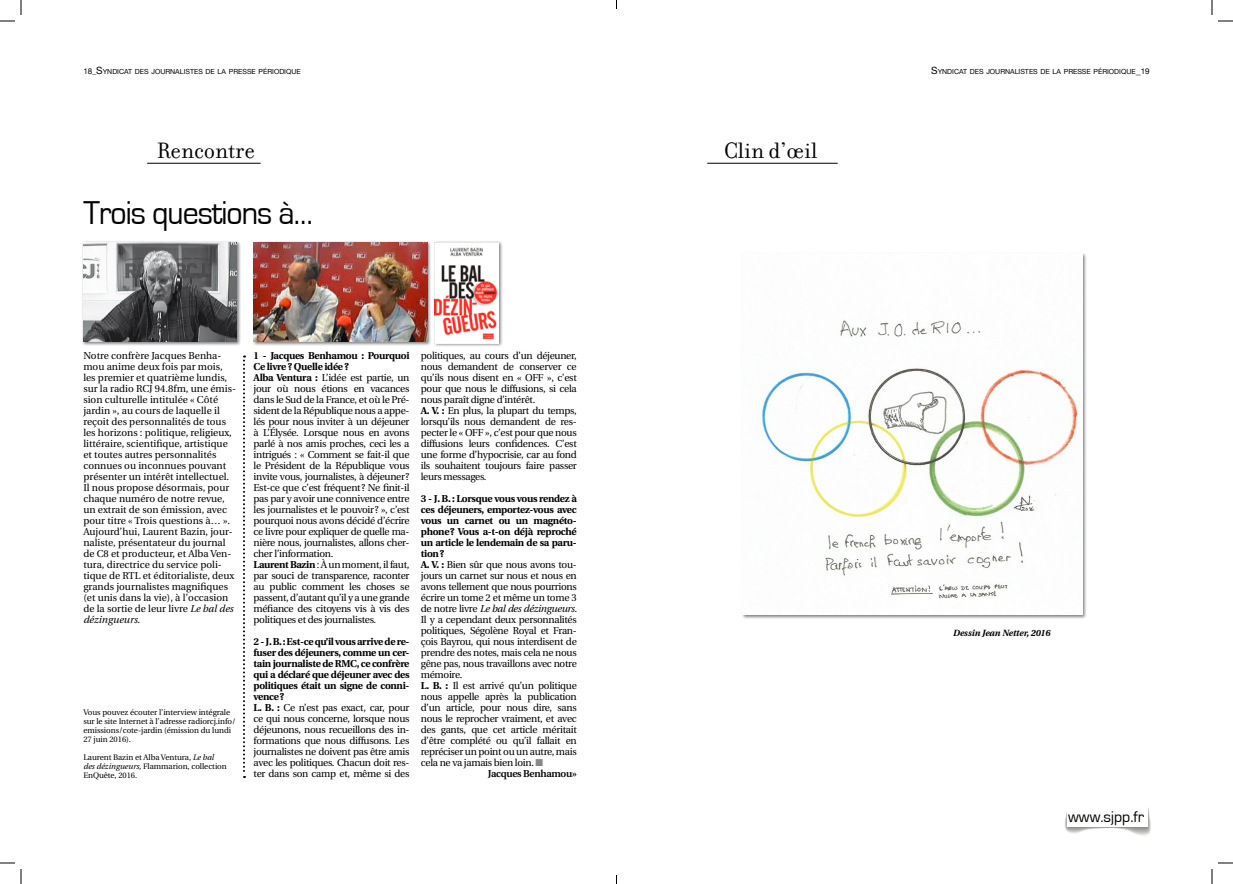
<style>
.page{position:relative;width:1233px;height:884px;background:#fff}
.page>*{position:absolute;margin:0;border:0;box-sizing:border-box;transform-origin:0 0}
.t1{font:34px "Eurostile";letter-spacing:-.03em;color:#000;scale:.94 1}
.t2{font:24px "Filosofia";color:#000}
.t3{font:16px "Eurostile";color:#000}
.t4{font:10px/11px "Utopia";letter-spacing:-.03em;color:#000}
.t5{font:10px/11px "Utopia";color:#000}
.t6{font:700 10px "Utopia";letter-spacing:-.03em;color:#000}
.t7{font:italic 10px "Utopia";letter-spacing:-.03em;color:#000}
.t8{font:600 10px "Utopia";letter-spacing:-.03em;color:#000}
.t9{font:italic 700 9px "Utopia";letter-spacing:-.005em;color:#000}
.t10{font:8px/9px "Utopia";letter-spacing:-.005em;color:#000}
.t11{font:7px "Helvetica Neue";color:#000}
.s1{font-size:8px}
.s2{font-size:10px}
.s3{font-style:italic}
.s4{font-weight:700}
.s5{font-style:normal}
.s6{color:#87888a}
</style>
<div class="page">
<div style="left:741px;top:252px;width:346px;height:367px;background:#000;opacity:.5"></div>
<img style="left:743px;top:254px;width:339px;height:361px">
<div style="left:82px;top:240px;width:159px;height:106px;background:#000;opacity:.5"></div>
<img style="left:83px;top:242px;width:153px;height:99px">
<svg style="left:1064px;top:807px;width:87px;height:29px"></svg>
<div style="left:1067px;top:801px;width:80px;height:26px;background:#fff"></div>
<hr style="left:707px;top:163px;width:130px;height:1px;background:#000">
<hr style="left:147px;top:163px;width:114px;height:1px;background:#000">
<svg style="left:243px;top:355px;width:2px;height:423px"></svg>
<div style="left:252px;top:240px;width:179px;height:106px;background:#000;opacity:.5"></div>
<img style="left:253px;top:242px;width:174px;height:99px">
<div style="left:433px;top:240px;width:70px;height:107px;background:#000;opacity:.5"></div>
<img style="left:435px;top:242px;width:64px;height:101px">
<svg style="left:1218px;top:20px;width:15px;height:2px"></svg>
<svg style="left:1218px;top:862px;width:15px;height:2px"></svg>
<svg style="left:0;top:0;width:22px;height:22px"></svg>
<svg style="left:0;top:862px;width:22px;height:22px"></svg>
<svg style="left:1211px;top:0;width:1px;height:15px"></svg>
<svg style="left:1211px;top:869px;width:1px;height:15px"></svg>
<p class="t11" style="left:83px;top:67px;width:219px"><span class="s1">18_</span><span class="s2">S</span>YNDICAT DES JOURNALISTES DE LA PRESSE PÉRIODIQUE</p>
<p class="t11" style="left:931px;top:67px;width:220px"><span class="s2">S</span>YNDICAT DES JOURNALISTES DE LA PRESSE PÉRIODIQUE<span class="s2">_</span><span class="s1">19</span></p>
<h2 class="t2" style="left:157px;top:137px;width:99px">Rencontre</h2>
<h1 class="t1" style="left:83px;top:194px;width:246px">Trois questions à…</h1>
<p class="t5" style="left:83px;top:350px;width:154px">Notre confrère Jacques Benha&shy;mou anime deux fois par mois, les premier et quatrième lundis, sur la radio RCJ 94.8fm, une émis&shy;sion culturelle intitulée « Côté jardin », au cours de laquelle il reçoit des personnalités de tous les horizons : politique, religieux, littéraire, scientifique, artistique et toutes autres personnalités connues ou inconnues pouvant présenter un intérêt intellectuel.<br>Il nous propose désormais, pour chaque numéro de notre revue, un extrait de son émission, avec pour titre « Trois questions à… ».<br>Aujourd’hui, Laurent Bazin, jour&shy;naliste, présentateur du journal de C8 et producteur, et Alba Ven&shy;tura, directrice du service poli&shy;tique de RTL et éditorialiste, deux grands journalistes magnifiques (et unis dans la vie), à l’occasion de la sortie de leur livre <span class="s3">Le bal des dézingueurs.</span></p>
<p class="t4" style="left:253px;top:350px;width:157px"><span class="s4">1 - Jacques Benhamou : Pourquoi Ce livre ? Quelle idée ?<br>Alba Ventura :</span> L’idée est partie, un jour où nous étions en vacances dans le Sud de la France, et où le Pré&shy;sident de la République nous a appe&shy;lés pour nous inviter à un déjeuner à L’Élysée. Lorsque nous en avons parlé à nos amis proches, ceci les a intrigués : « Comment se fait-il que le Président de la République vous invite vous, journalistes, à déjeuner?<br>Est-ce que c’est fréquent? Ne finit-il pas par y avoir une connivence entre les journalistes et le pouvoir? », c’est pourquoi nous avons décidé d’écrire ce livre pour expliquer de quelle ma&shy;nière nous, journalistes, allons cher&shy;cher l’information.<br><span class="s4">Laurent Bazin</span> : À un moment, il faut, par souci de transparence, raconter au public comment les choses se passent, d’autant qu’il y a une grande méfiance des citoyens vis à vis des politiques et des journalistes.</p>
<p class="t4" style="left:253px;top:636px;width:157px"><span class="s4">2 - J. B.: Est-ce qu’il vous arrive de re&shy;fuser des déjeuners, comme un cer&shy;tain journaliste de RMC, ce confrère qui a déclaré que déjeuner avec des politiques était un signe de conni&shy;vence?<br>L. B. :</span> Ce n’est pas exact, car, pour ce qui nous concerne, lorsque nous déjeunons, nous recueillons des in&shy;formations que nous diffusons. Les journalistes ne doivent pas être amis avec les politiques. Chacun doit res&shy;ter dans son camp et, même si des</p>
<p class="t10" style="left:83px;top:707px;width:154px">Vous pouvez écouter l’interview intégrale sur le site Internet à l’adresse radiorcj.info/ emissions/cote-jardin (émission du lundi 27 juin 2016).</p>
<p class="t10" style="left:83px;top:752px;width:145px">Laurent Bazin et Alba Ventura, <span class="s3">Le bal des dézingueurs,</span> Flammarion, collection<br>EnQuête, 2016.</p>
<p class="t4" style="left:421px;top:350px;width:157px">politiques, au cours d’un déjeuner, nous demandent de conserver ce qu’ils nous disent en « OFF », c’est pour que nous le diffusions, si cela nous paraît digne d’intérêt.<br><span class="s4">A. V. :</span> En plus, la plupart du temps, lorsqu’ils nous demandent de res&shy;pecter le « OFF », c’est pour que nous diffusions leurs confidences. C’est une forme d’hypocrisie, car au fond ils souhaitent toujours faire passer leurs messages.</p>
<p class="t6" style="left:421px;top:493px;width:157px">3 - J. B. : Lorsque vous vous rendez à</p>
<p class="t6" style="left:421px;top:504px;width:157px">ces déjeuners, emportez-vous avec</p>
<p class="t6" style="left:421px;top:515px;width:157px">vous un carnet ou un magnéto-</p>
<p class="t6" style="left:421px;top:526px;width:157px">phone? Vous a-t-on déjà reproché</p>
<p class="t6" style="left:421px;top:537px;width:157px">un article le lendemain de sa paru-</p>
<p class="t6" style="left:421px;top:548px;width:25px">tion?</p>
<p class="t4" style="left:421px;top:559px;width:157px"><span class="s4">A. V. :</span> Bien sûr que nous avons tou-</p>
<p class="t4" style="left:421px;top:570px;width:157px">jours un carnet sur nous et nous en</p>
<p class="t4" style="left:421px;top:581px;width:157px">avons tellement que nous pourrions</p>
<p class="t4" style="left:421px;top:592px;width:157px">écrire un tome 2 et même un tome 3</p>
<p class="t7" style="left:421px;top:603px;width:158px"><span class="s5">de notre livre</span> Le bal des dézingueurs.</p>
<p class="t4" style="left:421px;top:614px;width:157px">Il y a cependant deux personnalités</p>
<p class="t4" style="left:421px;top:625px;width:157px">politiques, Ségolène Royal et Fran-</p>
<p class="t4" style="left:421px;top:636px;width:157px">çois Bayrou, qui nous interdisent de</p>
<p class="t4" style="left:421px;top:647px;width:157px">prendre des notes, mais cela ne nous</p>
<p class="t4" style="left:421px;top:658px;width:157px">gêne pas, nous travaillons avec notre</p>
<p class="t4" style="left:421px;top:669px;width:43px">mémoire.</p>
<p class="t4" style="left:421px;top:680px;width:157px"><span class="s4">L. B. :</span> Il est arrivé qu’un politique</p>
<p class="t4" style="left:421px;top:691px;width:157px">nous appelle après la publication</p>
<p class="t4" style="left:421px;top:702px;width:157px">d’un article, pour nous dire, sans</p>
<p class="t4" style="left:421px;top:713px;width:157px">nous le reprocher vraiment, et avec</p>
<p class="t4" style="left:421px;top:724px;width:157px">des gants, que cet article méritait</p>
<p class="t4" style="left:421px;top:735px;width:157px">d’être complété ou qu’il fallait en</p>
<p class="t4" style="left:421px;top:746px;width:157px">repréciser un point ou un autre, mais</p>
<p class="t4" style="left:421px;top:757px;width:124px">cela ne va jamais bien loin. <span class="s6">■</span></p>
<p class="t8" style="left:488px;top:768px;width:90px">Jacques Benhamou»</p>
<h2 class="t2" style="left:724px;top:137px;width:95px">Clin d’œil</h2>
<p class="t9" style="left:952px;top:628px;width:99px">Dessin Jean Netter, 2016</p>
<h3 class="t3" style="left:1068px;top:808px;width:77px">www.sjpp.fr</h3>
</div>
